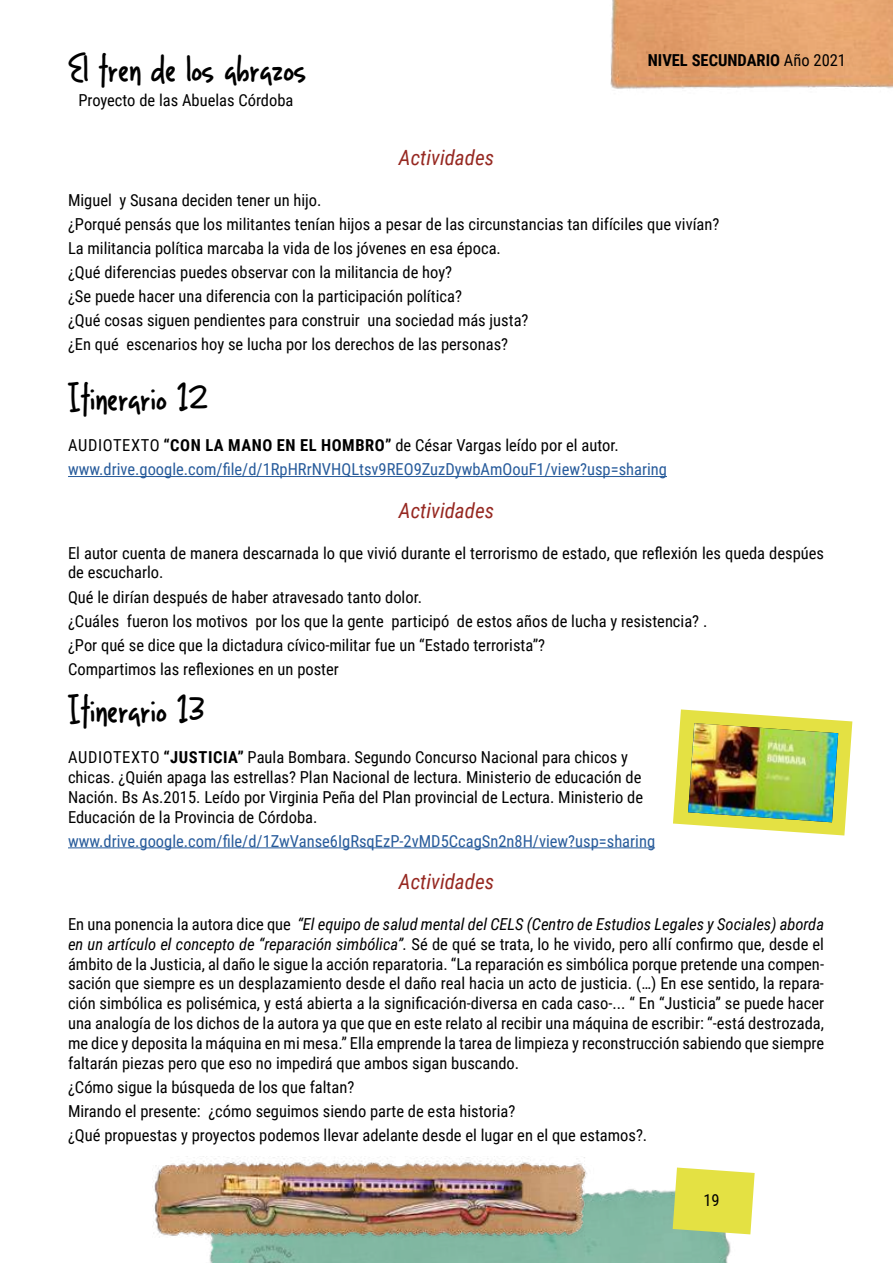
<style>
.page{position:relative;width:893px;height:1263px;background:#fff}
.page>*{position:absolute;margin:0;border:0;box-sizing:border-box;transform-origin:0 0}
.t1{font:36px "Lightupthe World";color:#000}
.t2{font:italic 21px "Roboto Condensed";color:#962821}
.t3{font:16.5px/24px "Roboto Condensed";color:#000}
.t4{font:16.5px/24px "Roboto Condensed";color:#275b9b}
.t5{font:700 16.5px "Roboto Condensed";color:#000}
.s1{font-weight:400}
.s2{color:#000}
.s3{font-weight:700;color:#000}
.s4{font-weight:700}
.s5{font-style:italic}
</style>
<div class="page">
<img style="left:209px;top:1189px;width:522px;height:74px">
<svg style="left:673px;top:1167px;width:82px;height:67px;background:#e2e257"></svg>
<img style="left:610px;top:0;width:283px;height:89px">
<img style="left:153px;top:1157px;width:447px;height:83px">
<hr style="left:68px;top:476px;width:599px;height:1px;background:#275b9b">
<hr style="left:68px;top:847px;width:587px;height:1px;background:#275b9b">
<svg style="left:673px;top:709px;width:179px;height:126px"></svg>
<img style="left:688px;top:723px;width:150px;height:99px">
<h1 class="t1" style="left:68px;top:42px;width:240px">El tren de los abrazos</h1>
<p class="t3" style="left:78px;top:88px;width:217px">Proyecto de las Abuelas Córdoba</p>
<p class="t5" style="left:648px;top:49px;width:200px">NIVEL SECUNDARIO <span class="s1">Año 2021</span></p>
<p class="t2" style="left:399px;top:142px;width:97px">Actividades</p>
<p class="t3" style="left:68px;top:187px;width:653px">Miguel y Susana deciden tener un hijo.<br>¿Porqué pensás que los militantes tenían hijos a pesar de las circunstancias tan difíciles que vivían?<br>La militancia política marcaba la vida de los jóvenes en esa época.<br>¿Qué diferencias puedes observar con la militancia de hoy?<br>¿Se puede hacer una diferencia con la participación política?<br>¿Qué cosas siguen pendientes para construir una sociedad más justa?<br>¿En qué escenarios hoy se lucha por los derechos de las personas?</p>
<h1 class="t1" style="left:68px;top:372px;width:142px">Itinerario 12</h1>
<p class="t4" style="left:68px;top:433px;width:600px"><span class="s2">AUDIOTEXTO</span> <span class="s3">“CON LA MANO EN EL HOMBRO”</span> <span class="s2">de César Vargas leído por el autor. </span>www.drive.google.com/file/d/1RpHRrNVHQLtsv9REO9ZuzDywbAmOouF1/view?usp=sharing</p>
<p class="t2" style="left:399px;top:495px;width:97px">Actividades</p>
<p class="t3" style="left:68px;top:542px;width:757px;line-height:19.8px">El autor cuenta de manera descarnada lo que vivió durante el terrorismo de estado, que reflexión les queda despúes de escucharlo.</p>
<p class="t3" style="left:68px;top:584px;width:641px">Qué le dirían después de haber atravesado tanto dolor.<br>¿Cuáles fueron los motivos por los que la gente participó de estos años de lucha y resistencia? . ¿Por qué se dice que la dictadura cívico-militar fue un “Estado terrorista”?<br>Compartimos las reflexiones en un poster</p>
<h1 class="t1" style="left:68px;top:684px;width:139px">Itinerario 13</h1>
<p class="t3" style="left:68px;top:747px;width:577px;line-height:19.8px">AUDIOTEXTO <span class="s4">“JUSTICIA”</span> Paula Bombara. Segundo Concurso Nacional para chicos y chicas. ¿Quién apaga las estrellas? Plan Nacional de lectura. Ministerio de educación de Nación. Bs As.2015. Leído por Virginia Peña del Plan provincial de Lectura. Ministerio de Educación de la Provincia de Córdoba.</p>
<p class="t4" style="left:68px;top:828px;width:589px">www.drive.google.com/file/d/1ZwVanse6IgRsqEzP-2vMD5CcagSn2n8H/view?usp=sharing</p>
<p class="t2" style="left:399px;top:867px;width:97px">Actividades</p>
<p class="t3" style="left:68px;top:913px;width:757px;line-height:19.8px;text-align:justify">En una ponencia la autora dice que <span class="s5">“El equipo de salud mental del CELS (Centro de Estudios Legales y Sociales) aborda en un artículo el concepto de “reparación simbólica”.</span> Sé de qué se trata, lo he vivido, pero allí confirmo que, desde el ámbito de la Justicia, al daño le sigue la acción reparatoria. “La reparación es simbólica porque pretende una compen&shy;sación que siempre es un desplazamiento desde el daño real hacia un acto de justicia. (…) En ese sentido, la repara&shy;ción simbólica es polisémica, y está abierta a la significación-diversa en cada caso-... “ En “Justicia” se puede hacer una analogía de los dichos de la autora ya que que en este relato al recibir una máquina de escribir: “-está destrozada, me dice y deposita la máquina en mi mesa.” Ella emprende la tarea de limpieza y reconstrucción sabiendo que siempre faltarán piezas pero que eso no impedirá que ambos sigan buscando.</p>
<p class="t3" style="left:68px;top:1074px;width:581px">¿Cómo sigue la búsqueda de los que faltan?<br>Mirando el presente: ¿cómo seguimos siendo parte de esta historia?<br>¿Qué propuestas y proyectos podemos llevar adelante desde el lugar en el que estamos?.</p>
<p class="t3" style="left:703px;top:1187px;width:18px">19</p>
</div>
